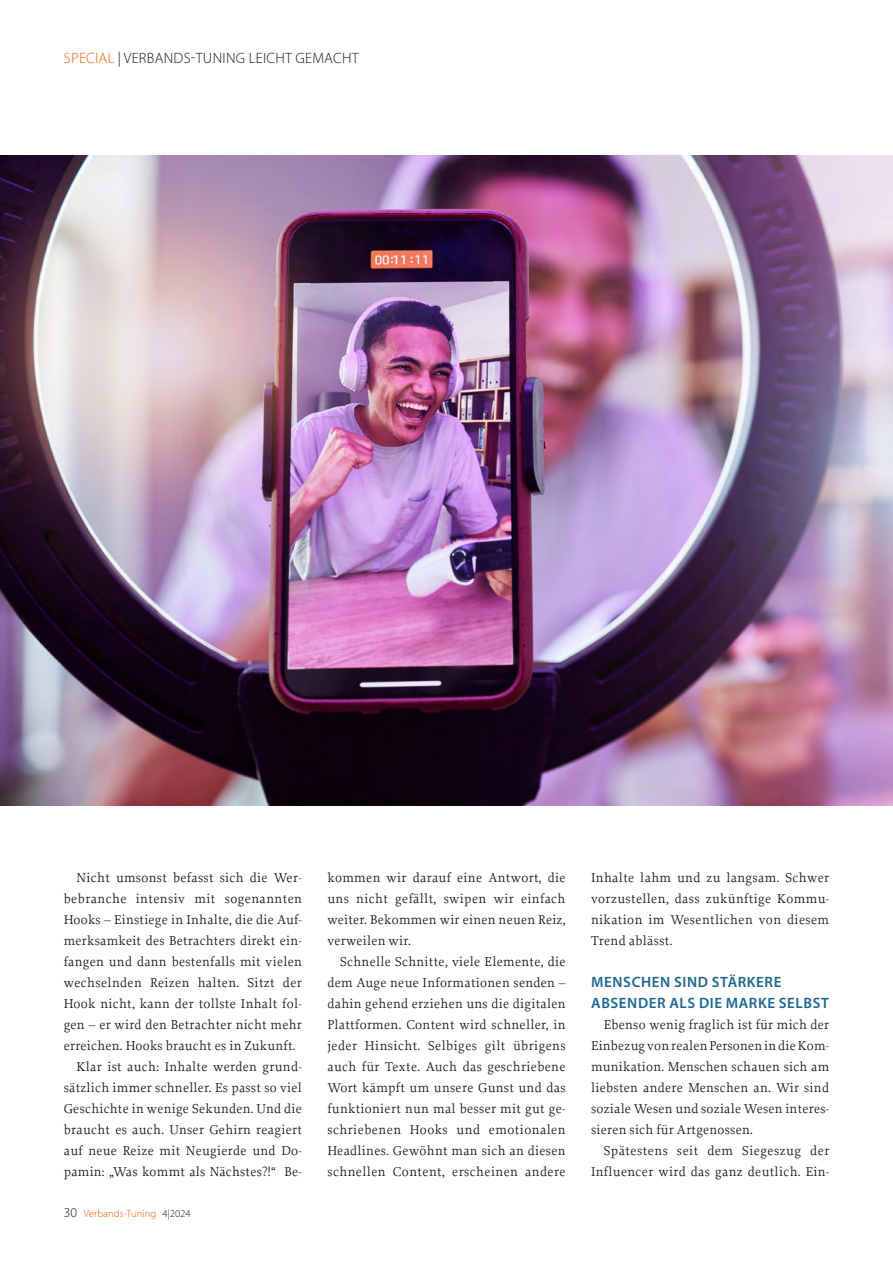
<style>
.page{position:relative;width:893px;height:1263px;background:#fff}
.page>*{position:absolute;margin:0;border:0;box-sizing:border-box;transform-origin:0 0}
.t1{font:600 15px/21px "Myriad Pro";letter-spacing:.04em;color:#1d668f}
.t2{font:300 15px "Myriad Pro";letter-spacing:.02em;color:#151616}
.t3{font:13.5px/21px "Proforma";letter-spacing:.025em;color:#151616;text-align:justify}
.t4{font:300 10.5px "Myriad Pro";letter-spacing:.01em;color:#ed5d05}
.s1{color:#ed5d05}
.s2{font-size:13.5px;color:#151616}
.s3{color:#151616}
</style>
<div class="page">
<img style="left:0;top:155px;width:893px;height:651px">
<p class="t2" style="left:64px;top:49px;width:296px"><span class="s1">SPECIAL</span> | VERBANDS-TUNING LEICHT GEMACHT</p>
<p class="t3" style="left:77px;top:867px;width:227px">Nicht umsonst befasst sich die Wer-</p>
<p class="t3" style="left:64px;top:888px;width:240px">bebranche intensiv mit sogenannten</p>
<p class="t3" style="left:64px;top:909px;width:240px">Hooks – Einstiege in Inhalte, die die Auf-</p>
<p class="t3" style="left:64px;top:930px;width:240px">merksamkeit des Betrachters direkt ein-</p>
<p class="t3" style="left:64px;top:951px;width:240px">fangen und dann bestenfalls mit vielen</p>
<p class="t3" style="left:64px;top:972px;width:240px">wechselnden Reizen halten. Sitzt der</p>
<p class="t3" style="left:64px;top:993px;width:239px">Hook nicht, kann der tollste Inhalt fol-</p>
<p class="t3" style="left:64px;top:1014px;width:240px">gen – er wird den Betrachter nicht mehr</p>
<p class="t3" style="left:64px;top:1035px;width:233px">erreichen. Hooks braucht es in Zukunft.</p>
<p class="t3" style="left:77px;top:1056px;width:227px">Klar ist auch: Inhalte werden grund-</p>
<p class="t3" style="left:64px;top:1077px;width:240px">sätzlich immer schneller. Es passt so viel</p>
<p class="t3" style="left:64px;top:1098px;width:240px">Geschichte in wenige Sekunden. Und die</p>
<p class="t3" style="left:64px;top:1119px;width:240px">braucht es auch. Unser Gehirn reagiert</p>
<p class="t3" style="left:64px;top:1140px;width:240px">auf neue Reize mit Neugierde und Do-</p>
<p class="t3" style="left:64px;top:1161px;width:240px">pamin: „Was kommt als Nächstes?!“ Be-</p>
<p class="t4" style="left:64px;top:1207px;width:128px"><span class="s2">30</span> Verbands-Tuning <span class="s3">4|2024</span></p>
<p class="t3" style="left:327px;top:867px;width:240px">kommen wir darauf eine Antwort, die uns nicht gefällt, swipen wir einfach weiter. Bekommen wir einen neuen Reiz, verweilen wir.</p>
<p class="t3" style="left:327px;top:951px;width:240px;text-indent:13px">Schnelle Schnitte, viele Elemente, die dem Auge neue Informationen senden – dahin gehend erziehen uns die digitalen Plattformen. Content wird schneller, in jeder Hinsicht. Selbiges gilt übrigens auch für Texte. Auch das geschriebene Wort kämpft um unsere Gunst und das funktioniert nun mal besser mit gut ge&shy;schriebenen Hooks und emotionalen Headlines. Gewöhnt man sich an diesen schnellen Content, erscheinen andere</p>
<p class="t3" style="left:591px;top:867px;width:240px">Inhalte lahm und zu langsam. Schwer vorzustellen, dass zukünftige Kommu&shy;nikation im Wesentlichen von diesem Trend ablässt.</p>
<p class="t1" style="left:591px;top:971px;width:239px">MENSCHEN SIND STÄRKERE<br>ABSENDER ALS DIE MARKE SELBST</p>
<p class="t3" style="left:591px;top:1014px;width:240px;text-indent:13px">Ebenso wenig fraglich ist für mich der Einbezug von realen Personen in die Kom&shy;munikation. Menschen schauen sich am liebsten andere Menschen an. Wir sind soziale Wesen und soziale Wesen interes&shy;sieren sich für Artgenossen.</p>
<p class="t3" style="left:591px;top:1140px;width:240px;text-align:right">Spätestens seit dem Siegeszug der<br>Influencer wird das ganz deutlich. Ein-</p>
</div>
